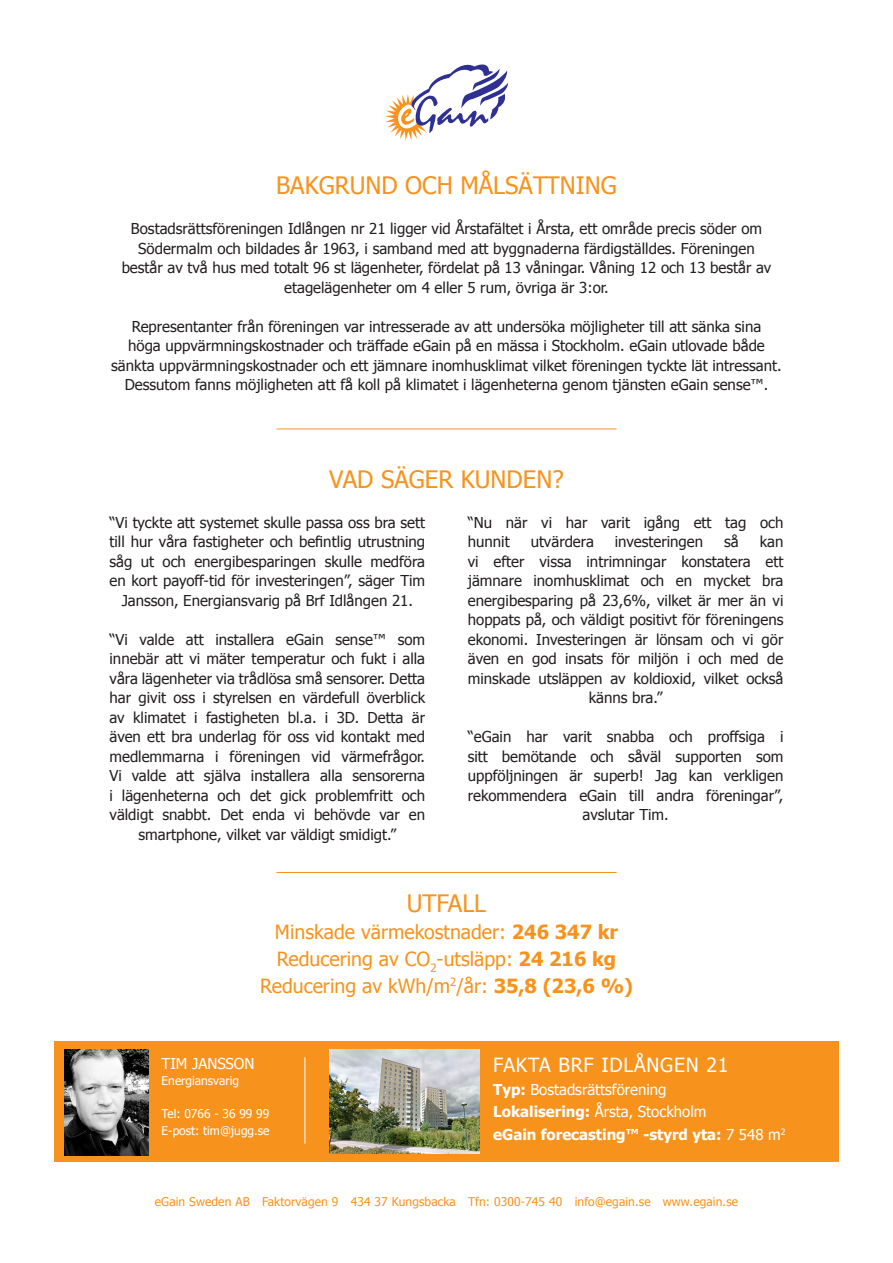
<style>
.page{position:relative;width:893px;height:1263px;background:#fff}
.page>*{position:absolute;margin:0;border:0;box-sizing:border-box;transform-origin:0 0}
.t1{font:24px "Tahoma";color:#f7931d}
.t2{font:19.5px "Tahoma";color:#f7931d}
.t3{font:19.5px "Tahoma";letter-spacing:.04em;color:#fff}
.t4{font:15px/19.5px "Tahoma";color:#231f20;text-align:center}
.t5{font:15px "Tahoma";color:#fff}
.t6{font:700 15px "Tahoma";color:#fff}
.t7{font:12px "Tahoma";letter-spacing:.01em;color:#f7931d}
.t8{font:12px "Tahoma";color:#fff}
.s1{font-weight:700}
.s2{font-weight:400}
</style>
<div class="page">
<hr style="left:276px;top:429px;width:341px;height:1px;background:#f7931d">
<hr style="left:276px;top:872px;width:341px;height:1px;background:#f7931d">
<div style="left:54px;top:1042px;width:785px;height:120px;background:#f7931d"></div>
<hr style="left:305px;top:1057px;width:1px;height:86px;background:#fff">
<img style="left:64px;top:1049px;width:85px;height:106px">
<img style="left:329px;top:1049px;width:151px;height:105px">
<svg style="left:385px;top:64px;width:123px;height:77px"></svg>
<p class="t1" style="left:276px;top:169px;width:342px">BAKGRUND OCH MÅLSÄTTNING</p>
<p class="t4" style="left:122px;top:218px;width:651px">Bostadsrättsföreningen Idlången nr 21 ligger vid Årstafältet i Årsta, ett område precis söder om Södermalm och bildades år 1963, i samband med att byggnaderna färdigställdes. Föreningen består av två hus med totalt 96 st lägenheter, fördelat på 13 våningar. Våning 12 och 13 består av etagelägenheter om 4 eller 5 rum, övriga är 3:or.</p>
<p class="t4" style="left:111px;top:316px;width:672px">Representanter från föreningen var intresserade av att undersöka möjligheter till att sänka sina<br>höga uppvärmningskostnader och träffade eGain på en mässa i Stockholm. eGain utlovade både sänkta uppvärmningskostnader och ett jämnare inomhusklimat vilket föreningen tyckte lät intressant.<br>Dessutom fanns möjligheten att få koll på klimatet i lägenheterna genom tjänsten eGain sense™.</p>
<p class="t1" style="left:329px;top:463px;width:236px">VAD SÄGER KUNDEN?</p>
<p class="t4" style="left:110px;top:512px;width:317px">“Vi tyckte att systemet skulle passa oss bra sett till hur våra fastigheter och befintlig utrustning såg ut och energibesparingen skulle medföra en kort payoff-tid för investeringen”, säger Tim Jansson, Energiansvarig på Brf Idlången 21.</p>
<p class="t4" style="left:110px;top:629px;width:317px">“Vi valde att installera eGain sense™ som innebär att vi mäter temperatur och fukt i alla våra lägenheter via trådlösa små sensorer. Detta har givit oss i styrelsen en värdefull överblick av klimatet i fastigheten bl.a. i 3D. Detta är även ett bra underlag för oss vid kontakt med medlemmarna i föreningen vid värmefrågor.<br>Vi valde att själva installera alla sensorerna i lägenheterna och det gick problemfritt och väldigt snabbt. Det enda vi behövde var en smartphone, vilket var väldigt smidigt.”</p>
<p class="t4" style="left:468px;top:512px;width:317px;text-align:left">“Nu när vi har varit igång ett tag och hunnit</p>
<p class="t4" style="left:531px;top:531px;width:65px">utvärdera</p>
<p class="t4" style="left:615px;top:531px;width:90px">investeringen</p>
<p class="t4" style="left:724px;top:531px;width:16px">så</p>
<p class="t4" style="left:760px;top:531px;width:25px">kan</p>
<p class="t4" style="left:468px;top:551px;width:317px">vi efter vissa intrimningar konstatera ett</p>
<p class="t4" style="left:468px;top:570px;width:317px">jämnare inomhusklimat och en mycket bra</p>
<p class="t4" style="left:468px;top:590px;width:317px">energibesparing på 23,6%, vilket är mer än vi</p>
<p class="t4" style="left:468px;top:609px;width:317px">hoppats på, och väldigt positivt för föreningens</p>
<p class="t4" style="left:468px;top:629px;width:317px">ekonomi. Investeringen är lönsam och vi gör</p>
<p class="t4" style="left:468px;top:648px;width:317px">även en god insats för miljön i och med de</p>
<p class="t4" style="left:468px;top:668px;width:317px">minskade utsläppen av koldioxid, vilket också</p>
<p class="t4" style="left:589px;top:687px;width:75px">känns bra.”</p>
<p class="t4" style="left:468px;top:726px;width:317px">“eGain har varit snabba och proffsiga i sitt bemötande och såväl supporten som uppföljningen är superb! Jag kan verkligen rekommendera eGain till andra föreningar”, avslutar Tim.</p>
<p class="t1" style="left:407px;top:887px;width:81px">UTFALL</p>
<p class="t2" style="left:275px;top:918px;width:345px">Minskade värmekostnader: <span class="s1">246 347 kr</span></p>
<p class="t2" style="left:277px;top:945px;width:341px">Reducering av CO<sub>2</sub>-utsläpp: <span class="s1">24 216 kg</span></p>
<p class="t2" style="left:260px;top:972px;width:374px">Reducering av kWh/m<sup>2</sup>/år: <span class="s1">35,8 (23,6 %)</span></p>
<p class="t5" style="left:162px;top:1053px;width:94px">TIM JANSSON</p>
<p class="t8" style="left:162px;top:1073px;width:79px">Energiansvarig</p>
<p class="t8" style="left:162px;top:1106px;width:109px">Tel: 0766 - 36 99 99</p>
<p class="t8" style="left:162px;top:1122px;width:110px">E-post: tim@jugg.se</p>
<p class="t3" style="left:493px;top:1052px;width:237px">FAKTA BRF IDLÅNGEN 21</p>
<p class="t5" style="left:493px;top:1079px;width:175px"><span class="s1">Typ:</span> Bostadsrättsförening</p>
<p class="t5" style="left:493px;top:1102px;width:215px"><span class="s1">Lokalisering:</span> Årsta, Stockholm</p>
<p class="t6" style="left:493px;top:1124px;width:294px">eGain forecasting™ -styrd yta: <span class="s2">7 548 m</span><sup>2</sup></p>
<p class="t7" style="left:155px;top:1193px;width:585px">eGain Sweden AB Faktorvägen 9 434 37 Kungsbacka Tfn: 0300-745 40 info@egain.se www.egain.se</p>
</div>
